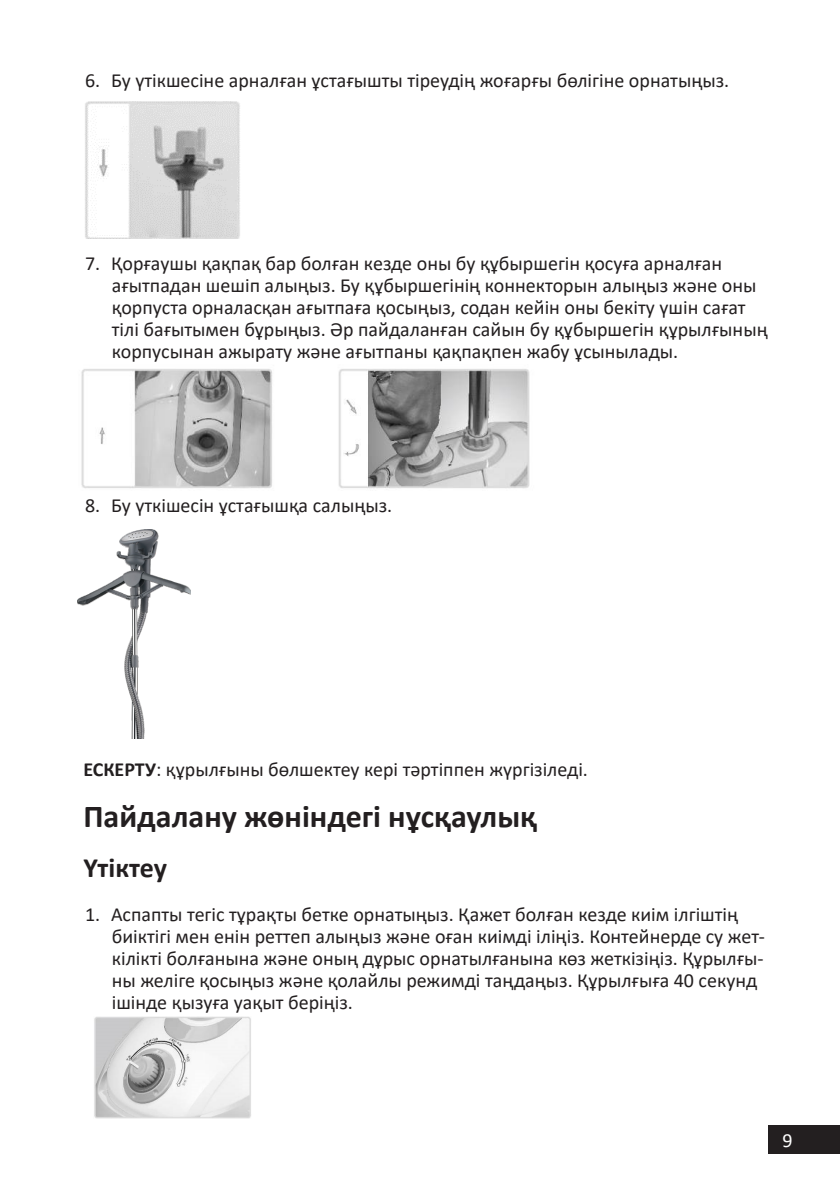
<style>
.page{position:relative;width:840px;height:1191px;background:#fff}
.page>*{position:absolute;margin:0;border:0;box-sizing:border-box;transform-origin:0 0}
.Заголовок_16{font:700 32px "Calibri";color:#231f20}
.Заголовок_14{font:700 28px "Calibri";letter-spacing:-.005em;color:#231f20}
.t1{font:20px/22px "Calibri";color:#231f20}
.t2{font:20px "Calibri";color:#fff}
.s1{font-weight:700}
</style>
<div class="page">
<div style="left:767px;top:1125px;width:72px;height:28px;background:#231f20"></div>
<img style="left:85px;top:102px;width:155px;height:136px">
<img style="left:77px;top:529px;width:113px;height:209px">
<img style="left:94px;top:1016px;width:157px;height:102px">
<img style="left:81px;top:369px;width:449px;height:120px">
<p class="t1" style="left:85px;top:69px;width:645px">6. Бу үтікшесіне арналған ұстағышты тіреудің жоғарғы бөлігіне орнатыңыз.</p>
<p class="t1" style="left:112px;top:252px;width:657px;text-indent:-27px">7. Қорғаушы қақпақ бар болған кезде оны бу құбыршегін қосуға арналған ағытпадан шешіп алыңыз. Бу құбыршегінің коннекторын алыңыз және оны қорпуста орналасқан ағытпаға қосыңыз, содан кейін оны бекіту үшін сағат тілі бағытымен бұрыңыз. Әр пайдаланған сайын бу құбыршегін құрылғының корпусынан ажырату және ағытпаны қақпақпен жабу ұсынылады.</p>
<p class="t1" style="left:85px;top:494px;width:308px">8. Бу үткішесін ұстағышқа салыңыз.</p>
<p class="t1" style="left:83px;top:758px;width:506px"><span class="s1">ЕСКЕРТУ</span>: құрылғыны бөлшектеу кері тәртіппен жүргізіледі.</p>
<p class="Заголовок_16" style="left:83px;top:794px;width:455px">Пайдалану жөніндегі нұсқаулық</p>
<p class="Заголовок_14" style="left:83px;top:848px;width:85px">Үтіктеу</p>
<p class="t1" style="left:112px;top:903px;width:654px;text-indent:-27px">1. Аспапты тегіс тұрақты бетке орнатыңыз. Қажет болған кезде киім ілгіштің биіктігі мен енін реттеп алыңыз және оған киімді іліңіз. Контейнерде су жет&shy;кілікті болғанына және оның дұрыс орнатылғанына көз жеткізіңіз. Құрылғы&shy;ны желіге қосыңыз және қолайлы режимді таңдаңыз. Құрылғыға 40 секунд ішінде қызуға уақыт беріңіз.</p>
<p class="t2" style="left:782px;top:1126px;width:12px">9</p>
</div>
